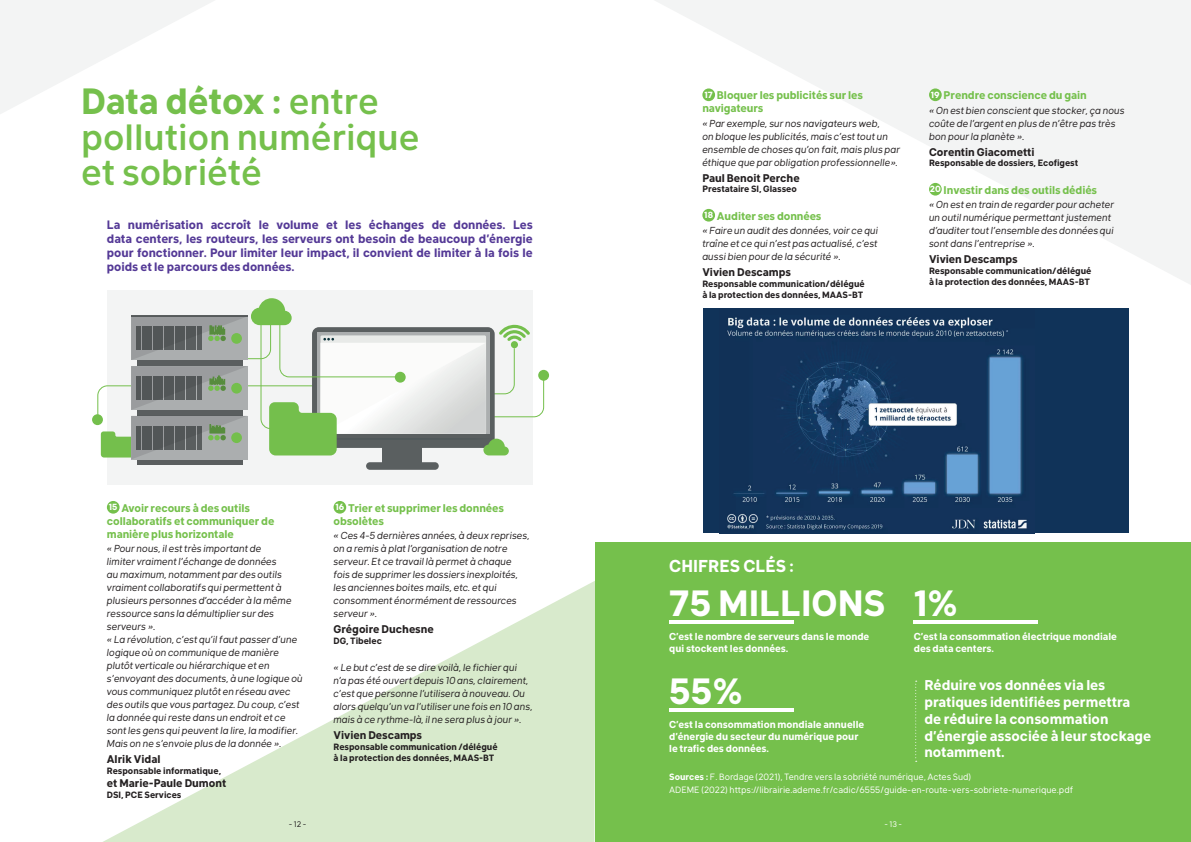
<style>
.page{position:relative;width:1191px;height:842px;background:#fff}
.page>*{position:absolute;margin:0;border:0;box-sizing:border-box;transform-origin:0 0}
.t1{font:500 36px/35.7px "Klima";color:#75c04c}
.t2{font:700 36px "Klima";color:#fff}
.t3{font:700 17px "Klima";color:#fff}
.t4{font:700 14px/16.8px "Klima";color:#fff}
.t5{font:700 12px/14px "Klima";color:#543996;text-align:justify}
.t6{font:700 11px/13px "Klima";letter-spacing:-.005em;color:#75c04c}
.t7{font:700 11px "Klima";color:#231f20}
.t8{font:italic 10px/13px "Klima";letter-spacing:-.005em;color:#231f20}
.t9{font:700 10px/12px "Klima";color:#fff}
.t10{font:700 9px/10.8px "Klima";color:#231f20}
.t11{font:9px/12.8px "Klima";color:#fff}
.t12{font:8px "Klima";color:#231f20}
.t13{font:8px "Klima";color:#fff}
.s1{font-weight:700}
.s2{font-size:8.8px;color:#fff}
</style>
<div class="page">
<svg style="left:103px;top:581px;width:492px;height:261px"></svg>
<svg style="left:655px;top:0;width:536px;height:285px;fill:#f3f5f4"></svg>
<svg style="left:0;top:0;width:214px;height:114px"></svg>
<div style="left:107px;top:501px;width:13px;height:13px;background:#75c04c;border-radius:50%"></div>
<div style="left:702px;top:88px;width:13px;height:13px;background:#75c04c;border-radius:50%"></div>
<div style="left:702px;top:209px;width:13px;height:13px;background:#75c04c;border-radius:50%"></div>
<div style="left:333px;top:501px;width:13px;height:13px;background:#75c04c;border-radius:50%"></div>
<div style="left:929px;top:88px;width:12px;height:13px;background:#75c04c;border-radius:50%"></div>
<div style="left:929px;top:183px;width:12px;height:13px;background:#75c04c;border-radius:50%"></div>
<div style="left:107px;top:291px;width:426px;height:194px;background:#f3f4f4"></div>
<div style="left:595px;top:543px;width:596px;height:299px;background:#75c04c"></div>
<hr style="left:669px;top:621px;width:124px;height:3px;background:#fff">
<hr style="left:669px;top:709px;width:124px;height:3px;background:#fff">
<hr style="left:913px;top:621px;width:125px;height:3px;background:#fff">
<div style="left:703px;top:308px;width:425px;height:225px;background:#103359"></div>
<img style="left:727px;top:317px;width:300px;height:213px">
<svg style="left:915px;top:681px;width:1px;height:81px"></svg>
<div style="left:382px;top:445px;width:39px;height:20px;background:#5a5f60"></div>
<div style="left:366px;top:462px;width:73px;height:8px;background:#5a5f60;border-radius:4px"></div>
<div style="left:92px;top:414px;width:11px;height:11px;background:#74bf4c;border-radius:50%"></div>
<div style="left:538px;top:370px;width:11px;height:11px;background:#74bf4c;border-radius:50%"></div>
<div style="left:137px;top:358px;width:105px;height:107px;background:linear-gradient(to right,#5a5e5f,#5a5e5f)"></div>
<svg style="left:97px;top:298px;width:447px;height:161px"></svg>
<h1 class="t1" style="left:81px;top:79px;width:340px"><span class="s1">Data détox :</span> entre pollution numérique et sobriété</h1>
<p class="t5" style="left:107px;top:216px;width:427px">La numérisation accroît le volume et les échanges de données. Les data centers, les routeurs, les serveurs ont besoin de beaucoup d’énergie pour fonctionner. Pour limiter leur impact, il convient de limiter à la fois le poids et le parcours des données.</p>
<p class="t6" style="left:107px;top:500px;width:169px"><span class="s2">15</span> Avoir recours à des outils collaboratifs et communiquer de manière plus horizontale</p>
<p class="t8" style="left:107px;top:541px;width:197px">« Pour nous, il est très important de<br>limiter vraiment l’échange de données<br>au maximum, notamment par des outils vraiment collaboratifs qui permettent à plusieurs personnes d’accéder à la même ressource sans la démultiplier sur des serveurs ».<br>« La révolution, c’est qu’il faut passer d’une logique où on communique de manière plutôt verticale ou hiérarchique et en s’envoyant des documents, à une logique où vous communiquez plutôt en réseau avec des outils que vous partagez. Du coup, c’est la donnée qui reste dans un endroit et ce sont les gens qui peuvent la lire, la modifier.<br>Mais on ne s’envoie plus de la donnée ».</p>
<p class="t7" style="left:107px;top:750px;width:55px">Alrik Vidal</p>
<p class="t10" style="left:107px;top:764px;width:116px">Responsable informatique,</p>
<p class="t7" style="left:107px;top:774px;width:121px">et Marie-Paule Dumont</p>
<p class="t10" style="left:107px;top:788px;width:76px">DSI, PCE Services</p>
<p class="t6" style="left:333px;top:500px;width:172px"><span class="s2">16</span> Trier et supprimer les données obsolètes</p>
<p class="t8" style="left:333px;top:528px;width:198px">« Ces 4-5 dernières années, à deux reprises, on a remis à plat l’organisation de notre serveur. Et ce travail là permet à chaque fois de supprimer les dossiers inexploités, les anciennes boites mails, etc. et qui consomment énormément de ressources serveur ».</p>
<p class="t7" style="left:333px;top:620px;width:102px">Grégoire Duchesne</p>
<p class="t10" style="left:333px;top:634px;width:50px">DG, Tibelec</p>
<p class="t8" style="left:333px;top:660px;width:201px">« Le but c’est de se dire voilà, le fichier qui<br>n’a pas été ouvert depuis 10 ans, clairement, c’est que personne l’utilisera à nouveau. Ou alors quelqu’un va l’utiliser une fois en 10 ans, mais à ce rythme-là, il ne sera plus à jour ».</p>
<p class="t7" style="left:333px;top:726px;width:90px">Vivien Descamps</p>
<p class="t10" style="left:333px;top:740px;width:165px">Responsable communication /délégué à la protection des données, MAAS-BT</p>
<p class="t6" style="left:702px;top:87px;width:162px"><span class="s2">17</span> Bloquer les publicités sur les navigateurs</p>
<p class="t8" style="left:702px;top:115px;width:199px">« Par exemple, sur nos navigateurs web,<br>on bloque les publicités, mais c’est tout un ensemble de choses qu’on fait, mais plus par éthique que par obligation professionnelle».</p>
<p class="t7" style="left:702px;top:168px;width:99px">Paul Benoit Perche</p>
<p class="t10" style="left:702px;top:183px;width:96px">Prestataire SI, Glasseo</p>
<p class="t6" style="left:704px;top:208px;width:119px"><span class="s2">18</span> Auditer ses données</p>
<p class="t8" style="left:702px;top:223px;width:177px;text-align:justify">« Faire un audit des données, voir ce qui traîne et ce qui n’est pas actualisé, c’est aussi bien pour de la sécurité ».</p>
<p class="t7" style="left:702px;top:262px;width:90px">Vivien Descamps</p>
<p class="t10" style="left:702px;top:277px;width:164px">Responsable communication/délégué à la protection des données, MAAS-BT</p>
<p class="t6" style="left:931px;top:87px;width:157px"><span class="s2">19</span> Prendre conscience du gain</p>
<p class="t8" style="left:929px;top:102px;width:197px">« On est bien conscient que stocker, ça nous coûte de l’argent en plus de n’être pas très bon pour la planète ».</p>
<p class="t7" style="left:929px;top:142px;width:107px">Corentin Giacometti</p>
<p class="t10" style="left:929px;top:157px;width:151px">Responsable de dossiers, Ecofigest</p>
<p class="t6" style="left:930px;top:182px;width:169px"><span class="s2">20</span> Investir dans des outils dédiés</p>
<p class="t8" style="left:929px;top:197px;width:187px">« On est en train de regarder pour acheter un outil numérique permettant justement d’auditer tout l’ensemble des données qui sont dans l’entreprise ».</p>
<p class="t7" style="left:929px;top:249px;width:90px">Vivien Descamps</p>
<p class="t10" style="left:929px;top:264px;width:164px">Responsable communication/délégué à la protection des données, MAAS-BT</p>
<h2 class="t3" style="left:669px;top:551px;width:126px">CHIFRES CLÉS :</h2>
<h1 class="t2" style="left:669px;top:571px;width:218px">75 MILLIONS</h1>
<h1 class="t2" style="left:913px;top:571px;width:46px">1%</h1>
<p class="t9" style="left:913px;top:629px;width:205px">C’est la consommation électrique mondiale des data centers.</p>
<h3 class="t4" style="left:924px;top:675px;width:228px">Réduire vos données via les pratiques identifiées permettra<br>de réduire la consommation d’énergie associée à leur stockage notamment.</h3>
<p class="t11" style="left:669px;top:770px;width:405px"><span class="s1">Sources :</span> F. Bordage (2021), Tendre vers la sobriété numérique, Actes Sud)<br>ADEME (2022) https://librairie.ademe.fr/cadic/6555/guide-en-route-vers-sobriete-numerique.pdf</p>
<p class="t9" style="left:669px;top:629px;width:202px">C’est le nombre de serveurs dans le monde qui stockent les données.</p>
<h1 class="t2" style="left:669px;top:659px;width:75px">55%</h1>
<p class="t9" style="left:669px;top:717px;width:196px">C’est la consommation mondiale annuelle d’énergie du secteur du numérique pour le trafic des données.</p>
<p class="t12" style="left:289px;top:817px;width:19px">- 12 -</p>
<p class="t13" style="left:884px;top:817px;width:19px">- 13 -</p>
</div>
